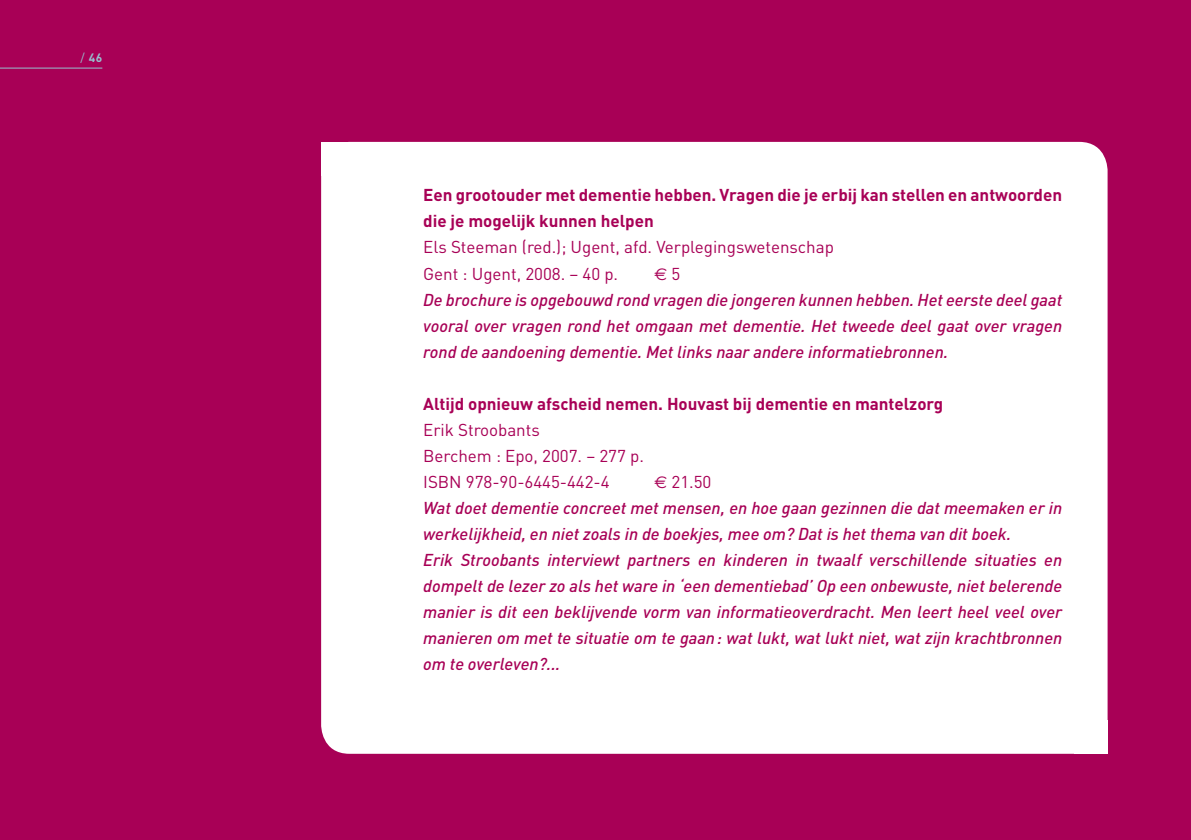
<style>
.page{position:relative;width:1191px;height:840px;background:#fff}
.page>*{position:absolute;margin:0;border:0;box-sizing:border-box;transform-origin:0 0}
.t1{font:italic 500 17px/26px "DIN";color:#a80056;text-align:justify}
.t2{font:700 17px/26px "DIN";color:#a80056}
.t3{font:17px/26px "DIN";color:#a80056}
.t4{font:17px "Euro Sans";color:#a80056}
.t5{font:700 12px "DIN";color:#97c0cf}
.s1{font-weight:400}
.s2{font-family:"DIN"}
.s3{font-family:"Euro Sans";font-weight:400;font-style:normal}
.s4{font-weight:400;font-style:normal}
</style>
<div class="page">
<div style="left:0;top:0;width:1191px;height:839px;background:#a80056"></div>
<hr style="left:0;top:68px;width:102px;height:1px;background:#97c0cf">
<div style="left:321px;top:142px;width:786px;height:611px;background:#fff;border-radius:28px"></div>
<div style="left:321px;top:142px;width:33px;height:33px;background:#fff"></div>
<div style="left:1074px;top:719px;width:33px;height:34px;background:#fff"></div>
<p class="t5" style="left:80px;top:50px;width:23px"><span class="s1">/</span> 46</p>
<p class="t2" style="left:423px;top:181px;width:640px">Een grootouder met dementie hebben. Vragen die je erbij kan stellen en antwoorden die je mogelijk kunnen helpen</p>
<p class="t3" style="left:423px;top:234px;width:412px">Els Steeman (red.); Ugent, afd. Verplegingswetenschap<br>Gent : Ugent, 2008. – 40 p.</p>
<p class="t4" style="left:654px;top:263px;width:27px">€ <span class="s2">5</span></p>
<p class="t1" style="left:423px;top:286px;width:640px">De brochure is opgebouwd rond vragen die jongeren kunnen hebben. Het eerste deel gaat vooral over vragen rond het omgaan met dementie. Het tweede deel gaat over vragen rond de aandoening dementie. Met links naar andere informatiebronnen.</p>
<p class="t2" style="left:423px;top:389px;width:521px">Altijd opnieuw afscheid nemen. Houvast bij dementie en mantelzorg</p>
<p class="t3" style="left:423px;top:416px;width:222px">Erik Stroobants<br>Berchem : Epo, 2007. – 277 p.<br>ISBN 978-90-6445-442-4</p>
<p class="t1" style="left:423px;top:467px;width:640px;text-align:left;text-indent:231px"><span class="s3">€</span> <span class="s4">21.50<br></span>Wat doet dementie concreet met mensen, en hoe gaan gezinnen die dat meemaken er in werkelijkheid, en niet zoals in de boekjes, mee om? Dat is het thema van dit boek.<br>Erik Stroobants interviewt partners en kinderen in twaalf verschillende situaties en dompelt de lezer zo als het ware in ‘een dementiebad’ Op een onbewuste, niet belerende manier is dit een beklijvende vorm van informatieoverdracht. Men leert heel veel over manieren om met te situatie om te gaan: wat lukt, wat lukt niet, wat zijn krachtbronnen om te overleven?...</p>
</div>
